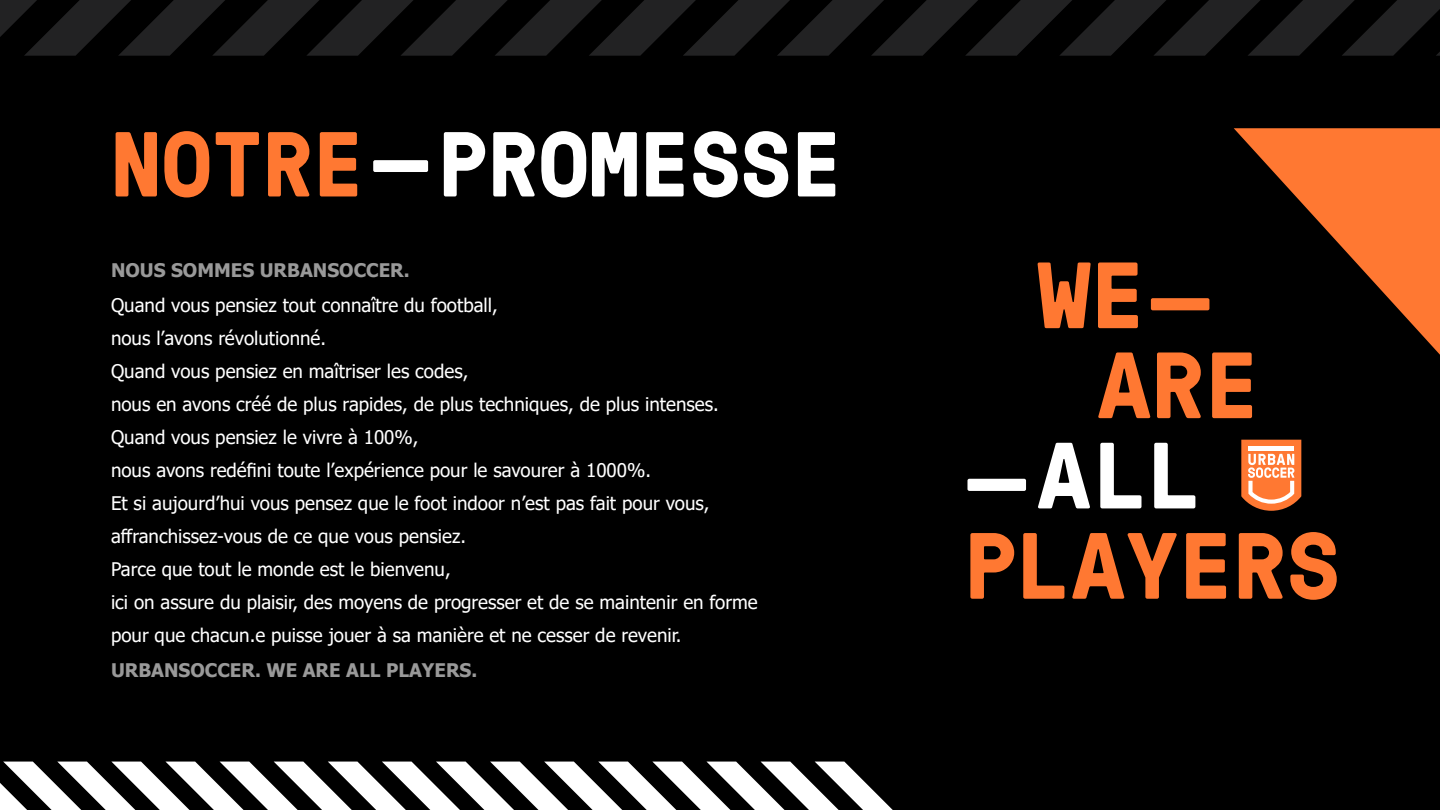
<style>
.page{position:relative;width:1440px;height:810px;background:#000}
.page>*{position:absolute;margin:0;border:0;box-sizing:border-box;transform-origin:0 0}
.t1{font:700 91.95px "GT Pressura Mono";color:#fff}
.t2{font:18.75px/33px "Tahoma";color:#fff}
.t3{font:700 18.75px "Tahoma";color:#999}
.s1{color:#ff7832}
</style>
<div class="page">
<svg style="left:0;top:762px;width:893px;height:48px"></svg>
<svg style="left:0;top:0;width:1440px;height:56px"></svg>
<svg style="left:1098px;top:352px;width:52px;height:66px"></svg>
<svg style="left:1157px;top:352px;width:44px;height:66px"></svg>
<svg style="left:1212px;top:352px;width:40px;height:66px"></svg>
<svg style="left:1038px;top:443px;width:52px;height:65px"></svg>
<svg style="left:1100px;top:443px;width:41px;height:65px"></svg>
<svg style="left:1154px;top:443px;width:41px;height:65px"></svg>
<svg style="left:970px;top:533px;width:44px;height:66px"></svg>
<svg style="left:1023px;top:533px;width:41px;height:66px"></svg>
<svg style="left:1072px;top:533px;width:105px;height:66px"></svg>
<svg style="left:1186px;top:533px;width:40px;height:66px"></svg>
<svg style="left:1239px;top:533px;width:44px;height:66px"></svg>
<svg style="left:1290px;top:532px;width:47px;height:68px"></svg>
<svg style="left:967px;top:479px;width:59px;height:12px"></svg>
<svg style="left:1241px;top:440px;width:60px;height:71px;background:#ed9162"></svg>
<svg style="left:1038px;top:263px;width:53px;height:65px"></svg>
<svg style="left:1098px;top:263px;width:40px;height:65px"></svg>
<svg style="left:1151px;top:298px;width:58px;height:12px"></svg>
<svg style="left:1234px;top:128px;width:206px;height:227px"></svg>
<h1 class="t1" style="left:111px;top:97px;width:732px"><span class="s1">NOTRE</span>—PROMESSE</h1>
<p class="t3" style="left:111px;top:257px;width:300px">NOUS SOMMES URBANSOCCER.</p>
<p class="t2" style="left:111px;top:290px;width:648px">Quand vous pensiez tout connaître du football,<br>nous l’avons révolutionné.<br>Quand vous pensiez en maîtriser les codes,<br>nous en avons créé de plus rapides, de plus techniques, de plus intenses.<br>Quand vous pensiez le vivre à 100%,<br>nous avons redéfini toute l’expérience pour le savourer à 1000%.<br>Et si aujourd’hui vous pensez que le foot indoor n’est pas fait pour vous, affranchissez-vous de ce que vous pensiez.<br>Parce que tout le monde est le bienvenu,<br>ici on assure du plaisir, des moyens de progresser et de se maintenir en forme pour que chacun.e puisse jouer à sa manière et ne cesser de revenir.</p>
<p class="t3" style="left:111px;top:657px;width:368px">URBANSOCCER. WE ARE ALL PLAYERS.</p>
</div>
